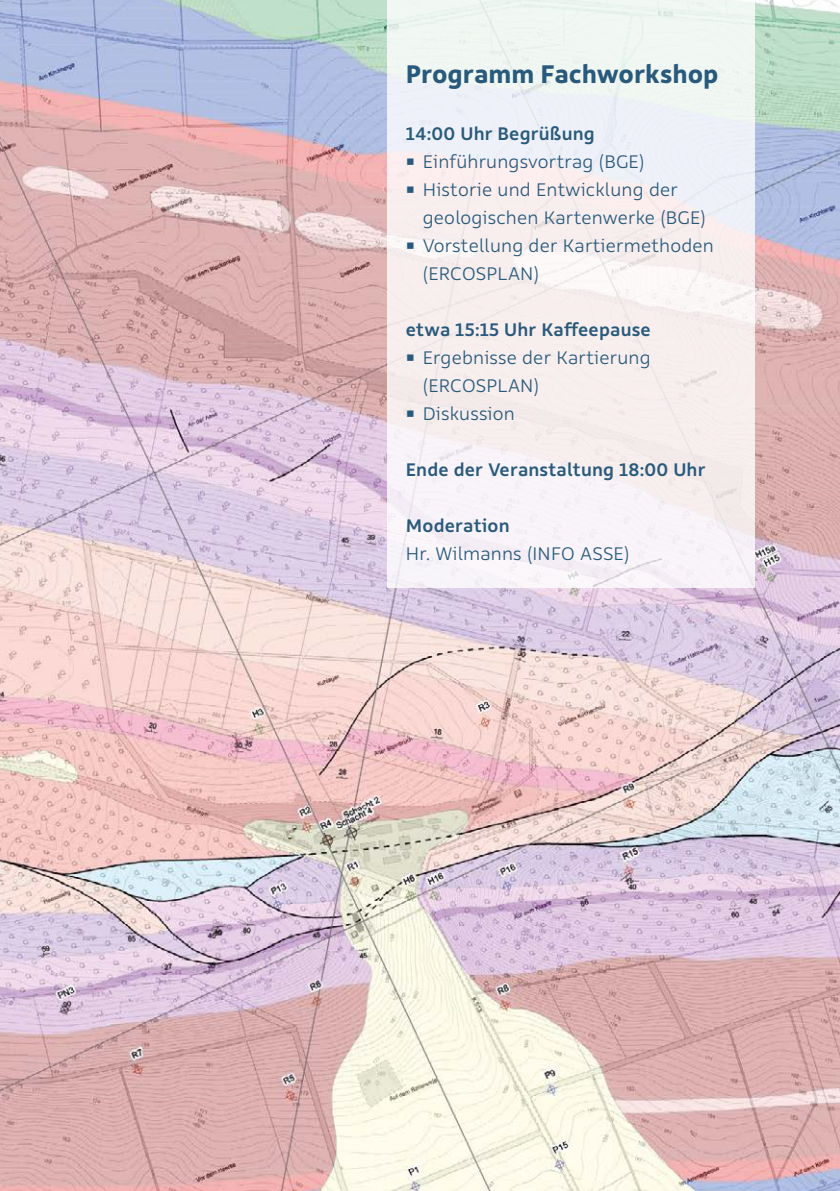
<style>
.page{position:relative;width:840px;height:1191px;background:#fff}
.page>*{position:absolute;margin:0;border:0;box-sizing:border-box;transform-origin:0 0}
.Absatzformat_2{font:700 28px "Rehn";color:#295a7b}
.Absatzformat_3{font:300 20px/28px "Rehn";letter-spacing:.01em;color:#295a7b}
.Absatzformat_1{font:500 20px "Rehn";letter-spacing:.01em;color:#295a7b}
</style>
<div class="page">
<img style="left:0;top:0;width:839px;height:1191px">
<div style="left:387px;top:0;width:367px;height:588px;background:#f7eff1"></div>
<h1 class="Absatzformat_2" style="left:405px;top:55px;width:314px">Programm Fachworkshop</h1>
<p class="Absatzformat_1" style="left:405px;top:120px;width:190px">14:00 Uhr Begrüßung</p>
<p class="Absatzformat_3" style="left:405px;top:147px;width:240px">▪ Einführungsvortrag (BGE)</p>
<p class="Absatzformat_3" style="left:422px;top:175px;width:284px;text-indent:-17px">▪ Historie und Entwicklung der geologischen Kartenwerke (BGE)</p>
<p class="Absatzformat_3" style="left:422px;top:231px;width:292px;text-indent:-17px">▪ Vorstellung der Kartiermethoden (ERCOSPLAN)</p>
<p class="Absatzformat_1" style="left:405px;top:316px;width:246px">etwa 15:15 Uhr Kaffeepause</p>
<p class="Absatzformat_3" style="left:422px;top:343px;width:229px;text-indent:-17px">▪ Ergebnisse der Kartierung (ERCOSPLAN)</p>
<p class="Absatzformat_3" style="left:405px;top:399px;width:110px">▪ Diskussion</p>
<p class="Absatzformat_1" style="left:405px;top:456px;width:301px">Ende der Veranstaltung 18:00 Uhr</p>
<p class="Absatzformat_1" style="left:405px;top:512px;width:105px">Moderation</p>
<p class="Absatzformat_3" style="left:405px;top:539px;width:225px">Hr. Wilmanns (INFO ASSE)</p>
</div>
